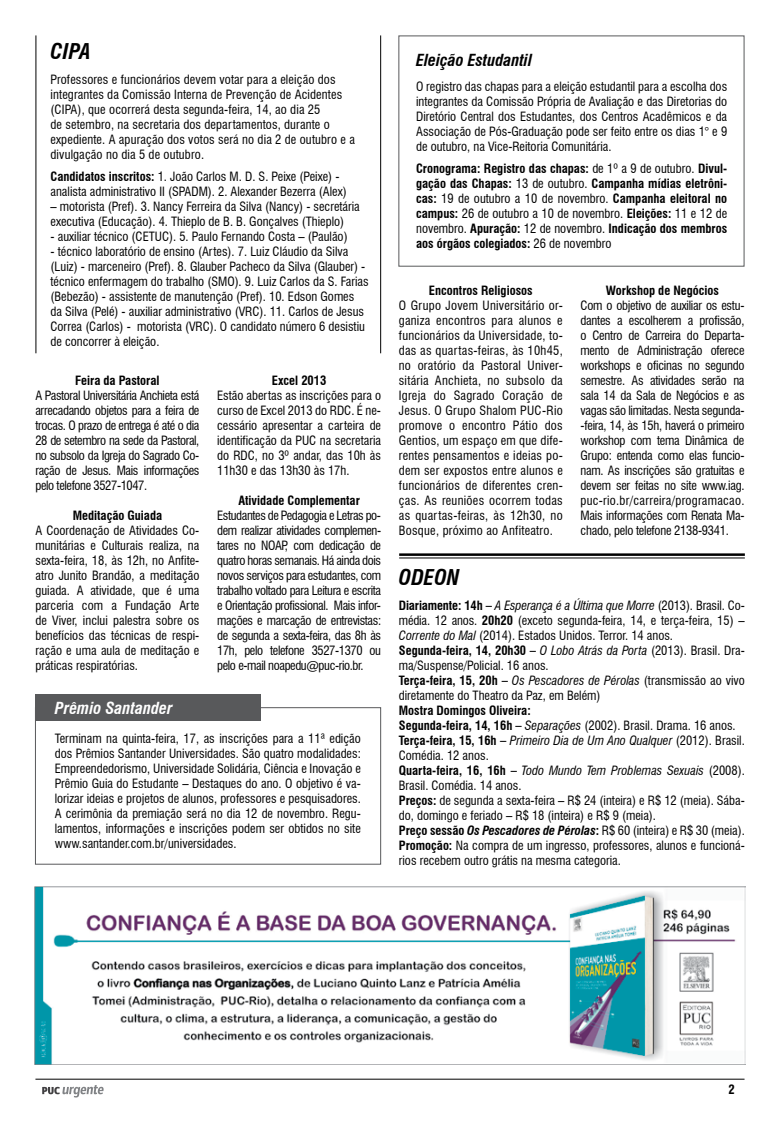
<style>
.page{position:relative;width:780px;height:1134px;background:#fff}
.page>*{position:absolute;margin:0;border:0;box-sizing:border-box;transform-origin:0 0}
.t1{font:italic 700 condensed 21.25px "Swiss 721 BT";color:#000}
.t2{font:italic 700 condensed 16.25px "Swiss 721 BT";color:#000}
.t3{font:italic 700 condensed 16.25px "Swiss 721 BT";color:#fff}
.t4{font:condensed 12.5px/15px "Swiss 721 BT";color:#000;text-align:justify}
.t5{font:700 condensed 12.5px/15px "Swiss 721 BT";color:#000;text-align:justify}
.s1{font-weight:700}
.s2{font-weight:400}
.s3{font-style:italic}
.s4{font-weight:700;font-style:italic}
</style>
<div class="page">
<hr style="left:35px;top:1079px;width:709px;height:1px;background:#000">
<svg style="left:42px;top:1085px;width:62px;height:12px"></svg>
<img style="left:35px;top:886px;width:710px;height:178px">
<hr style="left:35px;top:35px;width:1px;height:318px;background:#000">
<hr style="left:380px;top:35px;width:1px;height:318px;background:#000">
<div style="left:398px;top:35px;width:346px;height:232px;border:1px solid #58595b"></div>
<div style="left:35px;top:707px;width:346px;height:158px;border:1px solid #58595b"></div>
<div style="left:35px;top:694px;width:225px;height:27px;background:#58595b"></div>
<hr style="left:399px;top:553px;width:345px;height:3px;background:#000">
<hr style="left:399px;top:557px;width:345px;height:1px;background:#000">
<h1 class="t1" style="left:51px;top:38px;width:42px">CIPA</h1>
<p class="t4" style="left:51px;top:72px;width:306px;text-align:left">Professores e funcionários devem votar para a eleição dos integrantes da Comissão Interna de Prevenção de Acidentes (CIPA), que ocorrerá desta segunda-feira, 14, ao dia 25<br>de setembro, na secretaria dos departamentos, durante o expediente. A apuração dos votos será no dia 2 de outubro e a divulgação no dia 5 de outubro.</p>
<p class="t4" style="left:51px;top:169px;width:298px"><span class="s1">Candidatos inscritos:</span> 1. João Carlos M. D. S. Peixe (Peixe) - analista administrativo II (SPADM). 2. Alexander Bezerra (Alex)</p>
<p class="t4" style="left:51px;top:199px;width:311px">– motorista (Pref). 3. Nancy Ferreira da Silva (Nancy) - secretária executiva (Educação). 4. Thieplo de B. B. Gonçalves (Thieplo)</p>
<p class="t4" style="left:51px;top:229px;width:298px">- auxiliar técnico (CETUC). 5. Paulo Fernando Costa – (Paulão)</p>
<p class="t4" style="left:51px;top:244px;width:319px;text-align:left">- técnico laboratório de ensino (Artes). 7. Luiz Cláudio da Silva (Luiz) - marceneiro (Pref). 8. Glauber Pacheco da Silva (Glauber) - técnico enfermagem do trabalho (SMO). 9. Luiz Carlos da S. Farias (Bebezão) - assistente de manutenção (Pref). 10. Edson Gomes da Silva (Pelé) - auxiliar administrativo (VRC). 11. Carlos de Jesus Correa (Carlos) - motorista (VRC). O candidato número 6 desistiu de concorrer à eleição.</p>
<p class="t5" style="left:75px;top:373px;width:86px">Feira da Pastoral</p>
<p class="t4" style="left:35px;top:388px;width:165px">A Pastoral Universitária Anchieta está arrecadando objetos para a feira de trocas. O prazo de entrega é até o dia 28 de setembro na sede da Pastoral, no subsolo da Igreja do Sagrado Co&shy;ração de Jesus. Mais informações pelo telefone 3527-1047.</p>
<p class="t5" style="left:73px;top:508px;width:91px">Meditação Guiada</p>
<p class="t4" style="left:35px;top:523px;width:165px">A Coordenação de Atividades Co&shy;munitárias e Culturais realiza, na sexta-feira, 18, às 12h, no Anfite&shy;atro Junito Brandão, a meditação guiada. A atividade, que é uma parceria com a Fundação Arte de Viver, inclui palestra sobre os benefícios das técnicas de respi&shy;ração e uma aula de meditação e práticas respiratórias.</p>
<h2 class="t3" style="left:55px;top:698px;width:119px">Prêmio Santander</h2>
<p class="t5" style="left:272px;top:373px;width:56px">Excel 2013</p>
<p class="t4" style="left:217px;top:388px;width:165px">Estão abertas as inscrições para o curso de Excel 2013 do RDC. É ne&shy;cessário apresentar a carteira de identificação da PUC na secretaria do RDC, no 3º andar, das 10h às 11h30 e das 13h30 às 17h.</p>
<p class="t5" style="left:238px;top:493px;width:123px">Atividade Complementar</p>
<p class="t4" style="left:217px;top:508px;width:165px">Estudantes de Pedagogia e Letras po&shy;dem realizar atividades complemen&shy;tares no NOAP, com dedicação de quatro horas semanais. Há ainda dois novos serviços para estudantes, com trabalho voltado para Leitura e escrita e Orientação profissional. Mais infor&shy;mações e marcação de entrevistas: de segunda a sexta-feira, das 8h às 17h, pelo telefone 3527-1370 ou pelo e-mail noapedu@puc-rio.br.</p>
<p class="t4" style="left:55px;top:731px;width:307px">Terminam na quinta-feira, 17, as inscrições para a 11ª edição dos Prêmios Santander Universidades. São quatro modalidades:<br>Empreendedorismo, Universidade Solidária, Ciência e Inovação e Prêmio Guia do Estudante – Destaques do ano. O objetivo é va&shy;lorizar ideias e projetos de alunos, professores e pesquisadores.<br>A cerimônia da premiação será no dia 12 de novembro. Regu&shy;lamentos, informações e inscrições podem ser obtidos no site www.santander.com.br/universidades.</p>
<h2 class="t2" style="left:416px;top:50px;width:117px">Eleição Estudantil</h2>
<p class="t4" style="left:416px;top:78px;width:312px">O registro das chapas para a eleição estudantil para a escolha dos integrantes da Comissão Própria de Avaliação e das Diretorias do Diretório Central dos Estudantes, dos Centros Acadêmicos e da Associação de Pós-Graduação pode ser feito entre os dias 1° e 9 de outubro, na Vice-Reitoria Comunitária.</p>
<p class="t5" style="left:416px;top:161px;width:312px">Cronograma: Registro das chapas: <span class="s2">de 1º a 9 de outubro.</span> Divul&shy;gação das Chapas: <span class="s2">13 de outubro.</span> Campanha mídias eletrôni&shy;cas: <span class="s2">19 de outubro a 10 de novembro.</span> Campanha eleitoral no campus: <span class="s2">26 de outubro a 10 de novembro.</span> Eleições: <span class="s2">11 e 12 de novembro.</span> Apuração: <span class="s2">12 de novembro.</span> Indicação dos membros aos órgãos colegiados: <span class="s2">26 de novembro</span></p>
<p class="t5" style="left:429px;top:283px;width:105px">Encontros Religiosos</p>
<p class="t4" style="left:399px;top:298px;width:165px">O Grupo Jovem Universitário or&shy;ganiza encontros para alunos e funcionários da Universidade, to&shy;das as quartas-feiras, às 10h45, no oratório da Pastoral Univer&shy;sitária Anchieta, no subsolo da Igreja do Sagrado Coração de Jesus. O Grupo Shalom PUC-Rio promove o encontro Pátio dos Gentios, um espaço em que dife&shy;rentes pensamentos e ideias po&shy;dem ser expostos entre alunos e funcionários de diferentes cren&shy;ças. As reuniões ocorrem todas as quartas-feiras, às 12h30, no Bosque, próximo ao Anfiteatro.</p>
<h1 class="t1" style="left:399px;top:564px;width:62px">ODEON</h1>
<p class="t5" style="left:606px;top:283px;width:115px">Workshop de Negócios</p>
<p class="t4" style="left:580px;top:298px;width:165px">Com o objetivo de auxiliar os estu&shy;dantes a escolherem a profissão, o Centro de Carreira do Departa&shy;mento de Administração oferece workshops e oficinas no segundo semestre. As atividades serão na sala 14 da Sala de Negócios e as vagas são limitadas. Nesta segunda--feira, 14, às 15h, haverá o primeiro workshop com tema Dinâmica de Grupo: entenda como elas funcio&shy;nam. As inscrições são gratuitas e devem ser feitas no site www.iag. puc-rio.br/carreira/programacao.<br>Mais informações com Renata Ma&shy;chado, pelo telefone 2138-9341.</p>
<p class="t4" style="left:399px;top:598px;width:347px;text-align:left"><span class="s1">Diariamente: 14h –</span> <span class="s3">A Esperança é a Última que Morre</span> (2013). Brasil. Co&shy;média. 12 anos. <span class="s1">20h20</span> (exceto segunda-feira, 14, e terça-feira, 15) – <span class="s3">Corrente do Mal</span> (2014). Estados Unidos. Terror. 14 anos.<br><span class="s1">Segunda-feira, 14, 20h30 –</span> <span class="s3">O Lobo Atrás da Porta</span> (2013). Brasil. Dra&shy;ma/Suspense/Policial. 16 anos.<br><span class="s1">Terça-feira, 15, 20h –</span> <span class="s3">Os Pescadores de Pérolas</span> (transmissão ao vivo diretamente do Theatro da Paz, em Belém)</p>
<p class="t4" style="left:399px;top:703px;width:347px;text-align:left"><span class="s1">Mostra Domingos Oliveira:<br>Segunda-feira, 14, 16h –</span> <span class="s3">Separações</span> (2002). Brasil. Drama. 16 anos.<br><span class="s1">Terça-feira, 15, 16h –</span> <span class="s3">Primeiro Dia de Um Ano Qualquer</span> (2012). Brasil.<br>Comédia. 12 anos.<br><span class="s1">Quarta-feira, 16, 16h –</span> <span class="s3">Todo Mundo Tem Problemas Sexuais</span> (2008).<br>Brasil. Comédia. 14 anos.<br><span class="s1">Preços:</span> de segunda a sexta-feira – R$ 24 (inteira) e R$ 12 (meia). Sába&shy;do, domingo e feriado – R$ 18 (inteira) e R$ 9 (meia).<br><span class="s1">Preço sessão</span> <span class="s4">Os Pescadores de Pérolas</span><span class="s1">:</span> R$ 60 (inteira) e R$ 30 (meia).<br><span class="s1">Promoção:</span> Na compra de um ingresso, professores, alunos e funcioná&shy;rios recebem outro grátis na mesma categoria.</p>
<p class="t5" style="left:728px;top:1082px;width:8px">2</p>
</div>
